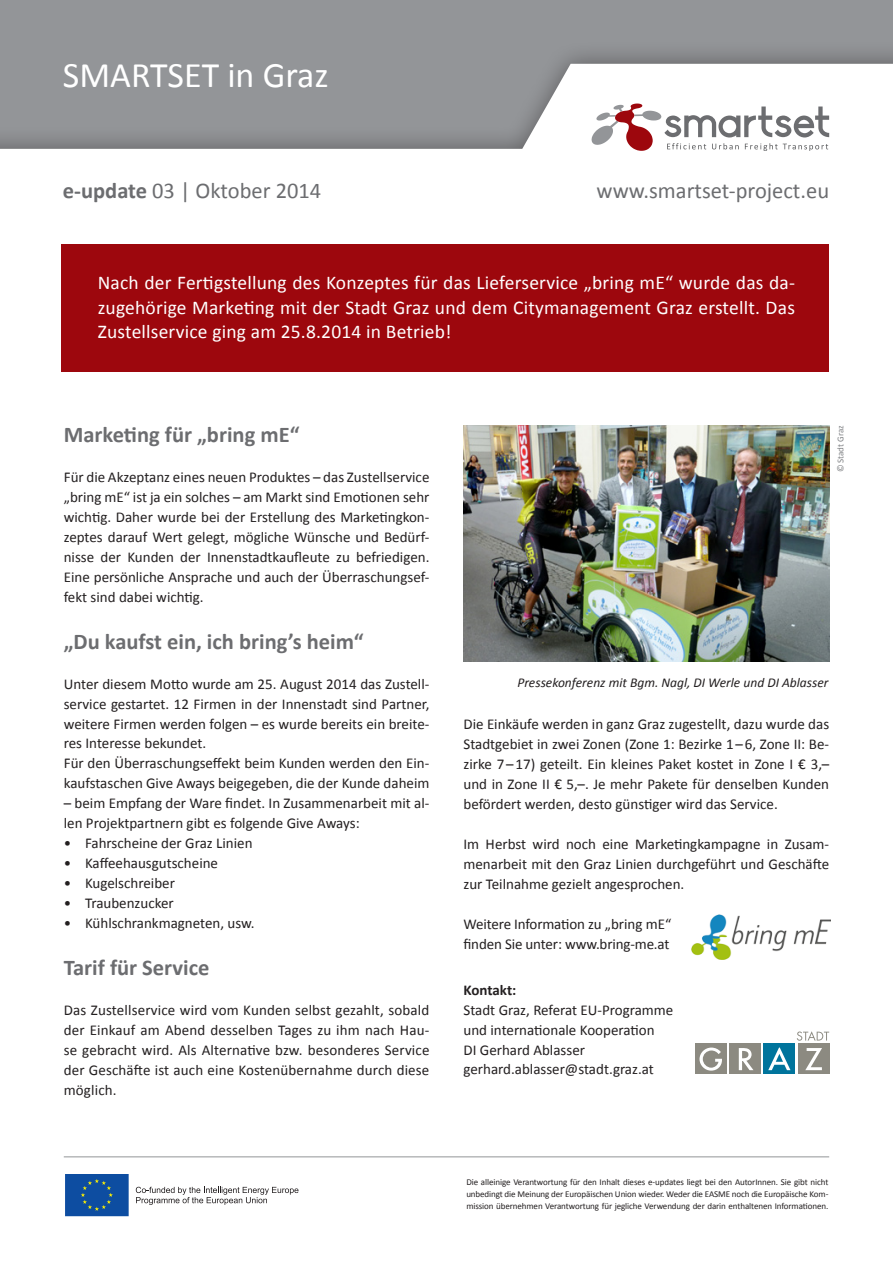
<style>
.page{position:relative;width:893px;height:1263px;background:#fff}
.page>*{position:absolute;margin:0;border:0;box-sizing:border-box;transform-origin:0 0}
.t1{font:36px "Calibri";color:#fff}
.t2{font:700 22.5px "Calibri";color:#6c6d70}
.t3{font:22.5px "Calibri";color:#6c6d70}
.t4{font:19.5px/24.8px "Calibri";letter-spacing:.01em;color:#fff;text-align:justify}
.t5{font:15px/20px "Calibri";color:#231f20;text-align:justify}
.t6{font:700 15px "Calibri";letter-spacing:-.005em;color:#231f20}
.t7{font:italic 13.5px "Calibri";color:#231f20}
.t8{font:9px/12px "Calibri";letter-spacing:-.01em;color:#231f20;text-align:justify}
.t9{font:9px "Calibri";color:#808285}
.s1{font-weight:700}
</style>
<div class="page">
<svg style="left:65px;top:1174px;width:64px;height:43px;background:#18559f"></svg>
<svg style="left:136px;top:1187px;width:162px;height:18px"></svg>
<hr style="left:64px;top:1156px;width:765px;height:1px;background:#939598">
<div style="left:0;top:0;width:893px;height:151px;background:#939598"></div>
<div style="left:0;top:39px;width:893px;height:159px;background:#231f20;opacity:.5"></div>
<svg style="left:0;top:64px;width:893px;height:102px"></svg>
<svg style="left:591px;top:104px;width:238px;height:47px;background:#d8cecf"></svg>
<div style="left:0;top:166px;width:893px;height:44px;background:#fff"></div>
<div style="left:61px;top:244px;width:768px;height:128px;background:#9d070d"></div>
<svg style="left:797px;top:1031px;width:32px;height:10px"></svg>
<div style="left:695px;top:1043px;width:31px;height:31px;background:#8c8a81"></div>
<div style="left:730px;top:1043px;width:31px;height:31px;background:#8c8a81"></div>
<div style="left:764px;top:1043px;width:31px;height:31px;background:#00749c"></div>
<div style="left:798px;top:1043px;width:31px;height:31px;background:#8c8a81"></div>
<svg style="left:699px;top:1047px;width:23px;height:23px"></svg>
<svg style="left:739px;top:1048px;width:14px;height:22px"></svg>
<svg style="left:805px;top:1048px;width:17px;height:22px"></svg>
<svg style="left:768px;top:1047px;width:22px;height:23px"></svg>
<img style="left:463px;top:425px;width:366px;height:237px">
<img style="left:691px;top:914px;width:140px;height:45px">
<h1 class="t1" style="left:63px;top:52px;width:267px">SMARTSET in Graz</h1>
<h2 class="t3" style="left:63px;top:176px;width:260px"><span class="s1">e-update</span> 03 | Oktober 2014</h2>
<h2 class="t3" style="left:596px;top:176px;width:234px">www.smartset-project.eu</h2>
<h3 class="t4" style="left:98px;top:269px;width:699px">Nach der Fertigstellung des Konzeptes für das Lieferservice „bring mE“ wurde das da&shy;zugehörige Marketing mit der Stadt Graz und dem Citymanagement Graz erstellt. Das Zustellservice ging am 25.8.2014 in Betrieb!</h3>
<h2 class="t2" style="left:64px;top:421px;width:237px">Marketing für „bring mE“</h2>
<p class="t5" style="left:64px;top:466px;width:367px">Für die Akzeptanz eines neuen Produktes – das Zustellservice „bring mE“ ist ja ein solches – am Markt sind Emotionen sehr wichtig. Daher wurde bei der Erstellung des Marketingkon&shy;zeptes darauf Wert gelegt, mögliche Wünsche und Bedürf&shy;nisse der Kunden der Innenstadtkaufleute zu befriedigen.<br>Eine persönliche Ansprache und auch der Überraschungsef&shy;fekt sind dabei wichtig.</p>
<h2 class="t2" style="left:64px;top:627px;width:301px">„Du kaufst ein, ich bring’s heim“</h2>
<p class="t5" style="left:64px;top:673px;width:367px;text-align:left">Unter diesem Motto wurde am 25. August 2014 das Zustell&shy;service gestartet. 12 Firmen in der Innenstadt sind Partner, weitere Firmen werden folgen – es wurde bereits ein breite&shy;res Interesse bekundet.<br>Für den Überraschungseffekt beim Kunden werden den Ein&shy;kaufstaschen Give Aways beigegeben, die der Kunde daheim</p>
<p class="t5" style="left:64px;top:793px;width:367px">– beim Empfang der Ware findet. In Zusammenarbeit mit al&shy;len Projektpartnern gibt es folgende Give Aways:</p>
<p class="t5" style="left:64px;top:832px;width:190px">• Fahrscheine der Graz Linien</p>
<p class="t5" style="left:64px;top:852px;width:156px">• Kaffeehausgutscheine</p>
<p class="t5" style="left:64px;top:872px;width:113px">• Kugelschreiber</p>
<p class="t5" style="left:64px;top:892px;width:111px">• Traubenzucker</p>
<p class="t5" style="left:64px;top:912px;width:192px">• Kühlschrankmagneten, usw.</p>
<h2 class="t2" style="left:64px;top:953px;width:147px">Tarif für Service</h2>
<p class="t5" style="left:64px;top:999px;width:367px">Das Zustellservice wird vom Kunden selbst gezahlt, sobald der Einkauf am Abend desselben Tages zu ihm nach Hau&shy;se gebracht wird. Als Alternative bzw. besonderes Service der Geschäfte ist auch eine Kostenübernahme durch diese möglich.</p>
<p class="t9" style="left:835px;top:472px;width:49px;rotate:-90deg">© Stadt Graz</p>
<p class="t7" style="left:517px;top:674px;width:313px">Pressekonferenz mit Bgm. Nagl, DI Werle und DI Ablasser</p>
<p class="t5" style="left:463px;top:714px;width:367px">Die Einkäufe werden in ganz Graz zugestellt, dazu wurde das Stadtgebiet in zwei Zonen (Zone 1: Bezirke 1–6, Zone II: Be&shy;zirke 7–17) geteilt. Ein kleines Paket kostet in Zone I € 3,– und in Zone II € 5,–. Je mehr Pakete für denselben Kunden befördert werden, desto günstiger wird das Service.</p>
<p class="t5" style="left:463px;top:833px;width:367px">Im Herbst wird noch eine Marketingkampagne in Zusam&shy;menarbeit mit den Graz Linien durchgeführt und Geschäfte zur Teilnahme gezielt angesprochen.</p>
<p class="t5" style="left:463px;top:913px;width:209px">Weitere Information zu „bring mE“ finden Sie unter: www.bring-me.at</p>
<p class="t6" style="left:463px;top:980px;width:54px">Kontakt:</p>
<p class="t5" style="left:463px;top:999px;width:211px;text-align:left">Stadt Graz, Referat EU-Programme und internationale Kooperation<br>DI Gerhard Ablasser gerhard.ablasser@stadt.graz.at</p>
<p class="t8" style="left:466px;top:1176px;width:364px">Die alleinige Verantwortung für den Inhalt dieses e-updates liegt bei den AutorInnen. Sie gibt nicht unbedingt die Meinung der Europäischen Union wieder. Weder die EASME noch die Europäische Kom&shy;mission übernehmen Verantwortung für jegliche Verwendung der darin enthaltenen Informationen.</p>
</div>
